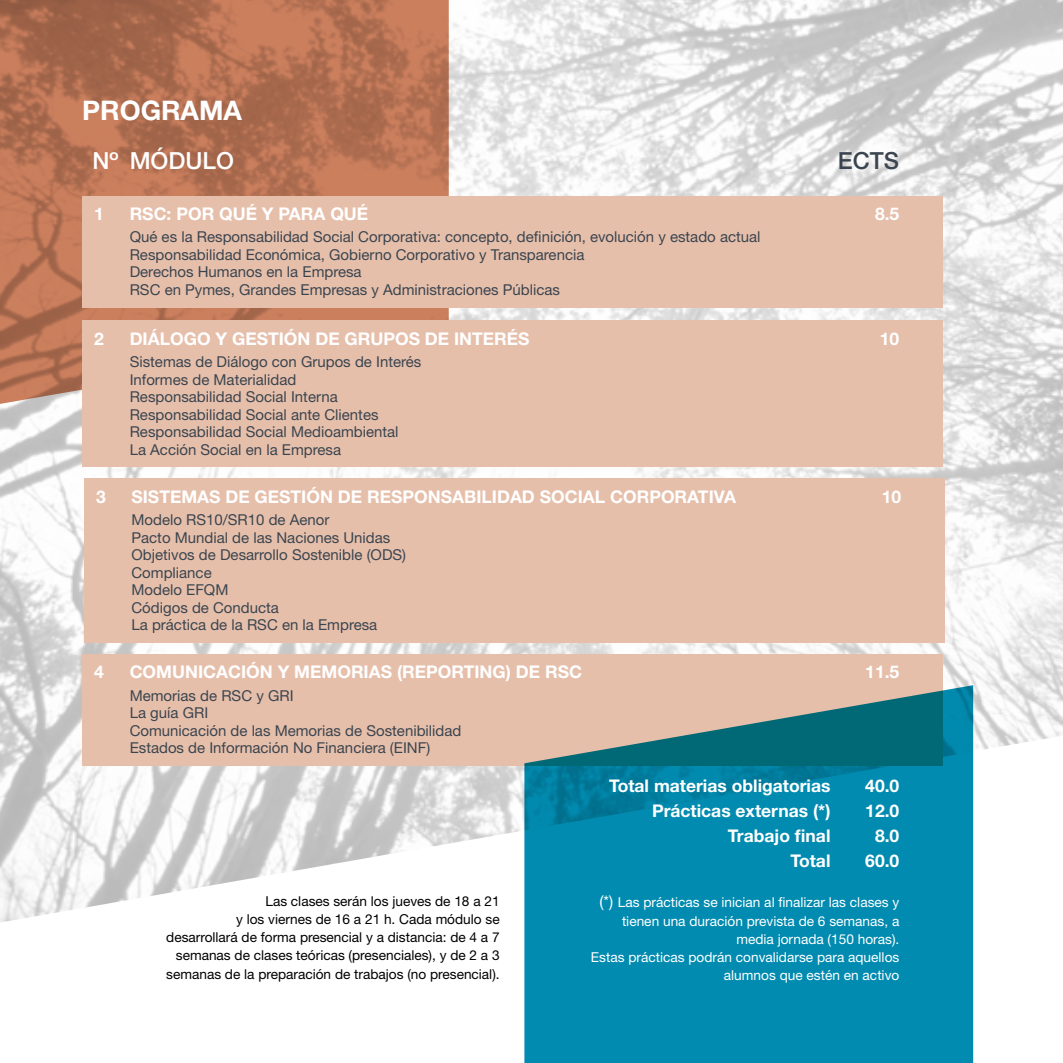
<style>
.page{position:relative;width:1063px;height:1063px;background:#fff}
.page>*{position:absolute;margin:0;border:0;box-sizing:border-box;transform-origin:0 0}
.t1{font:700 27px "Helvetica Neue LT Std";color:#fff}
.t2{font:500 23.5px "Helvetica Neue LT Std";color:#fff}
.t3{font:500 23.5px "Helvetica Neue LT Std";color:#3b454f}
.t4{font:700 17.5px/25px "Helvetica Neue LT Std";color:#fff;text-align:center}
.t5{font:15px/17.5px "Helvetica Neue LT Std";color:#3b454f}
.t6{font:13.75px/18.2px "Helvetica Neue LT Std";color:#000;text-align:right}
.t7{font:13.75px/18.2px "Helvetica Neue LT Std";color:#fff;text-align:right}
.s1{font-size:16px}
</style>
<div class="page">
<img style="left:0;top:0;width:1063px;height:923px">
<svg style="left:0;top:0;width:449px;height:404px;background:#b77354"></svg>
<div style="left:82px;top:196px;width:861px;height:111px;background:#e6bfab"></div>
<div style="left:82px;top:654px;width:861px;height:112px;background:#e6bfab"></div>
<div style="left:82px;top:320px;width:861px;height:147px;background:#e6bfab"></div>
<div style="left:84px;top:479px;width:860px;height:164px;background:#e6bfab"></div>
<svg style="left:524px;top:685px;width:449px;height:378px;background:#198ca8"></svg>
<h1 class="t1" style="left:82px;top:94px;width:161px">PROGRAMA</h1>
<h2 class="t2" style="left:92px;top:146px;width:143px">Nº MÓDULO</h2>
<h2 class="t3" style="left:838px;top:146px;width:63px">ECTS</h2>
<p class="t4" style="left:94px;top:201px;width:11px">1</p>
<p class="t4" style="left:130px;top:201px;width:240px">RSC: POR QUÉ Y PARA QUÉ</p>
<p class="t4" style="left:875px;top:201px;width:26px">8.5</p>
<p class="t5" style="left:130px;top:228px;width:632px">Qué es la Responsabilidad Social Corporativa: concepto, definición, evolución y estado actual Responsabilidad Económica, Gobierno Corporativo y Transparencia<br>Derechos Humanos en la Empresa<br>RSC en Pymes, Grandes Empresas y Administraciones Públicas</p>
<p class="t4" style="left:94px;top:325px;width:11px">2</p>
<p class="t4" style="left:130px;top:325px;width:401px">DIÁLOGO Y GESTIÓN DE GRUPOS DE INTERÉS</p>
<p class="t4" style="left:880px;top:325px;width:21px">10</p>
<p class="t5" style="left:130px;top:353px;width:293px">Sistemas de Diálogo con Grupos de Interés Informes de Materialidad<br>Responsabilidad Social Interna Responsabilidad Social ante Clientes Responsabilidad Social Medioambiental<br>La Acción Social en la Empresa</p>
<p class="t4" style="left:96px;top:484px;width:11px">3</p>
<p class="t4" style="left:131px;top:484px;width:606px">SISTEMAS DE GESTIÓN DE RESPONSABILIDAD SOCIAL CORPORATIVA</p>
<p class="t4" style="left:882px;top:484px;width:21px">10</p>
<p class="t5" style="left:131px;top:511px;width:276px">Modelo RS10/SR10 de Aenor<br>Pacto Mundial de las Naciones Unidas<br>Objetivos de Desarrollo Sostenible (ODS)<br>Compliance<br>Modelo EFQM<br>Códigos de Conducta<br>La práctica de la RSC en la Empresa</p>
<p class="t4" style="left:94px;top:659px;width:11px">4</p>
<p class="t4" style="left:130px;top:659px;width:454px">COMUNICACIÓN Y MEMORIAS (REPORTING) DE RSC</p>
<p class="t4" style="left:865px;top:659px;width:36px">11.5</p>
<p class="t5" style="left:130px;top:687px;width:333px">Memorias de RSC y GRI<br>La guía GRI<br>Comunicación de las Memorias de Sostenibilidad<br>Estados de Información No Financiera (EINF)</p>
<p class="t6" style="left:166px;top:892px;width:335px">Las clases serán los jueves de 18 a 21<br>y los viernes de 16 a 21 h. Cada módulo se desarrollará de forma presencial y a distancia: de 4 a 7 semanas de clases teóricas (presenciales), y de 2 a 3 semanas de la preparación de trabajos (no presencial).</p>
<p class="t4" style="left:865px;top:773px;width:36px">40.0<br>12.0<br>8.0<br>60.0</p>
<p class="t4" style="left:609px;top:773px;width:223px;text-align:right">Total materias obligatorias<br>Prácticas externas (*)<br>Trabajo final<br>Total</p>
<p class="t7" style="left:591px;top:893px;width:310px"><span class="s1">(*)</span> Las prácticas se inician al finalizar las clases y tienen una duración prevista de 6 semanas, a media jornada (150 horas).<br>Estas prácticas podrán convalidarse para aquellos alumnos que estén en activo</p>
</div>
